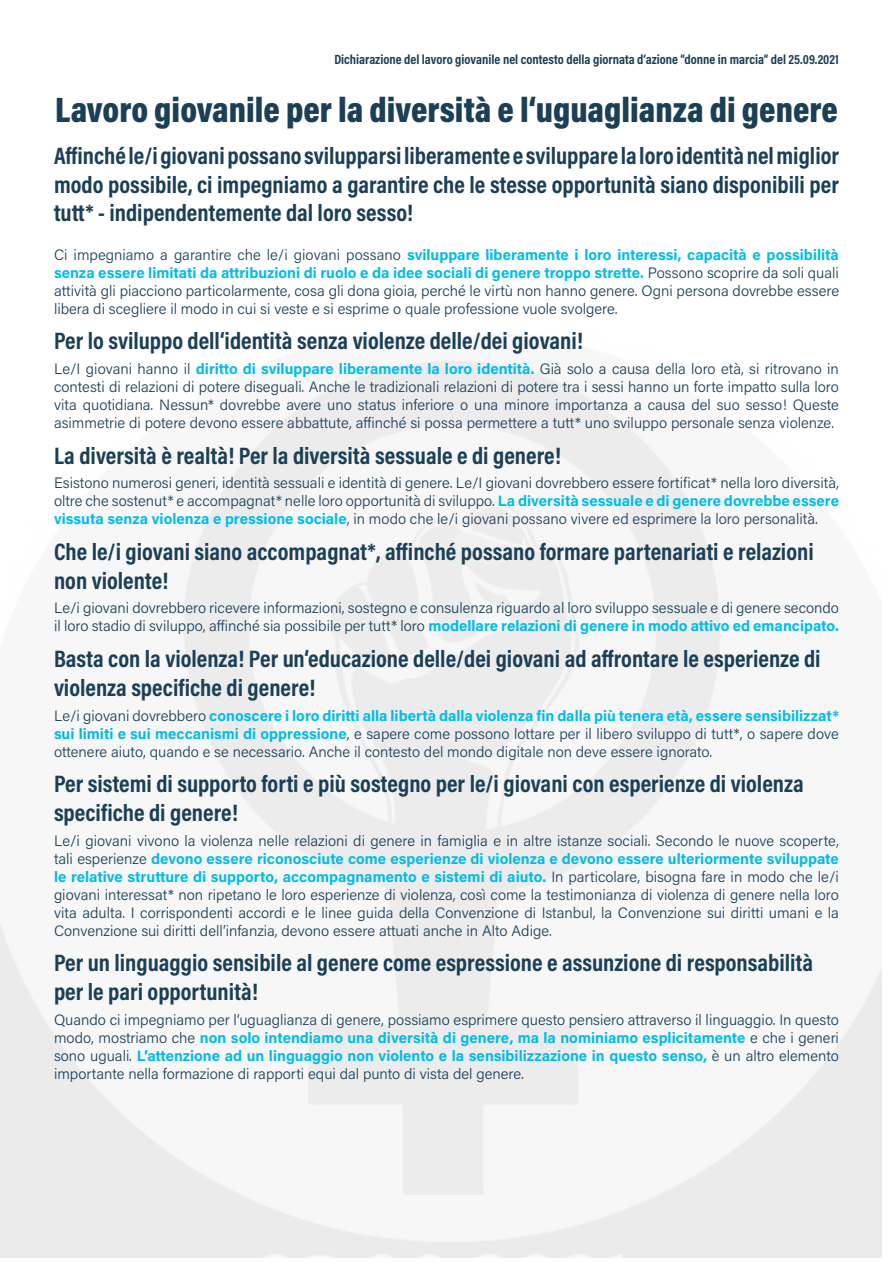
<style>
.page{position:relative;width:893px;height:1263px;background:#fff}
.page>*{position:absolute;margin:0;border:0;box-sizing:border-box;transform-origin:0 0}
.t1{font:900 35.7px "Acumin Pro Cond";color:#1b3f56}
.Absatzformat_2{font:700 24px/28.8px "Acumin Pro Cond";color:#1b3f56}
.Absatzformat_1{font:300 15px/18px "Acumin Pro";color:#1b3f56;text-align:justify}
.t2{font:700 13.5px "Acumin Pro Cond";color:#1b3f56}
.s1{font-weight:700;color:#02bce5}
</style>
<div class="page">
<p class="t2" style="left:334px;top:50px;width:506px">Dichiarazione del lavoro giovanile nel contesto della giornata d‘azione “donne in marcia“ del 25.09.2021</p>
<p class="t1" style="left:55px;top:86px;width:784px">Lavoro giovanile per la diversità e l‘uguaglianza di genere</p>
<p class="Absatzformat_2" style="left:54px;top:140px;width:787px;text-align:justify">Affinché le/i giovani possano svilupparsi liberamente e sviluppare la loro identità nel miglior modo possibile, ci impegniamo a garantire che le stesse opportunità siano disponibili per tutt* - indipendentemente dal loro sesso!</p>
<p class="Absatzformat_1" style="left:54px;top:245px;width:786px">Ci impegniamo a garantire che le/i giovani possano <span class="s1">sviluppare liberamente i loro interessi, capacità e possibilità senza essere limitati da attribuzioni di ruolo e da idee sociali di genere troppo strette.</span> Possono scoprire da soli quali attività gli piacciono particolarmente, cosa gli dona gioia, perché le virtù non hanno genere. Ogni persona dovrebbe essere libera di scegliere il modo in cui si veste e si esprime o quale professione vuole svolgere.</p>
<p class="Absatzformat_2" style="left:54px;top:326px;width:530px">Per lo sviluppo dell‘identità senza violenze delle/dei giovani!</p>
<p class="Absatzformat_1" style="left:54px;top:359px;width:786px">Le/I giovani hanno il <span class="s1">diritto di sviluppare liberamente la loro identità.</span> Già solo a causa della loro età, si ritrovano in contesti di relazioni di potere diseguali. Anche le tradizionali relazioni di potere tra i sessi hanno un forte impatto sulla loro vita quotidiana. Nessun* dovrebbe avere uno status inferiore o una minore importanza a causa del suo sesso! Queste asimmetrie di potere devono essere abbattute, affinché si possa permettere a tutt* uno sviluppo personale senza violenze.</p>
<p class="Absatzformat_2" style="left:54px;top:440px;width:508px">La diversità è realtà! Per la diversità sessuale e di genere!</p>
<p class="Absatzformat_1" style="left:54px;top:473px;width:786px">Esistono numerosi generi, identità sessuali e identità di genere. Le/I giovani dovrebbero essere fortificat* nella loro diversità, oltre che sostenut* e accompagnat* nelle loro opportunità di sviluppo. <span class="s1">La diversità sessuale e di genere dovrebbe essere vissuta senza violenza e pressione sociale</span>, in modo che le/i giovani possano vivere ed esprimere la loro personalità.</p>
<p class="Absatzformat_2" style="left:54px;top:536px;width:761px">Che le/i giovani siano accompagnat*, affinché possano formare partenariati e relazioni non violente!</p>
<p class="Absatzformat_1" style="left:54px;top:599px;width:786px">Le/i giovani dovrebbero ricevere informazioni, sostegno e consulenza riguardo al loro sviluppo sessuale e di genere secondo il loro stadio di sviluppo, affinché sia possibile per tutt* loro <span class="s1">modellare relazioni di genere in modo attivo ed emancipato.</span></p>
<p class="Absatzformat_2" style="left:54px;top:644px;width:768px">Basta con la violenza! Per un‘educazione delle/dei giovani ad affrontare le esperienze di violenza specifiche di genere!</p>
<p class="Absatzformat_1" style="left:54px;top:706px;width:786px">Le/i giovani dovrebbero <span class="s1">conoscere i loro diritti alla libertà dalla violenza fin dalla più tenera età, essere sensibilizzat* sui limiti e sui meccanismi di oppressione</span>, e sapere come possono lottare per il libero sviluppo di tutt*, o sapere dove ottenere aiuto, quando e se necessario. Anche il contesto del mondo digitale non deve essere ignorato.</p>
<p class="Absatzformat_2" style="left:54px;top:769px;width:751px">Per sistemi di supporto forti e più sostegno per le/i giovani con esperienze di violenza specifiche di genere!</p>
<p class="Absatzformat_1" style="left:54px;top:831px;width:786px">Le/i giovani vivono la violenza nelle relazioni di genere in famiglia e in altre istanze sociali. Secondo le nuove scoperte, tali esperienze <span class="s1">devono essere riconosciute come esperienze di violenza e devono essere ulteriormente sviluppate le relative strutture di supporto, accompagnamento e sistemi di aiuto.</span> In particolare, bisogna fare in modo che le/i giovani interessat* non ripetano le loro esperienze di violenza, così come la testimonianza di violenza di genere nella loro vita adulta. I corrispondenti accordi e le linee guida della Convenzione di Istanbul, la Convenzione sui diritti umani e la Convenzione sui diritti dell‘infanzia, devono essere attuati anche in Alto Adige.</p>
<p class="Absatzformat_2" style="left:54px;top:948px;width:761px">Per un linguaggio sensibile al genere come espressione e assunzione di responsabilità per le pari opportunità!</p>
<p class="Absatzformat_1" style="left:54px;top:1010px;width:786px">Quando ci impegniamo per l‘uguaglianza di genere, possiamo esprimere questo pensiero attraverso il linguaggio. In questo modo, mostriamo che <span class="s1">non solo intendiamo una diversità di genere, ma la nominiamo esplicitamente</span> e che i generi sono uguali. <span class="s1">L’attenzione ad un linguaggio non violento e la sensibilizzazione in questo senso,</span> è un altro elemento importante nella formazione di rapporti equi dal punto di vista del genere.</p>
</div>
